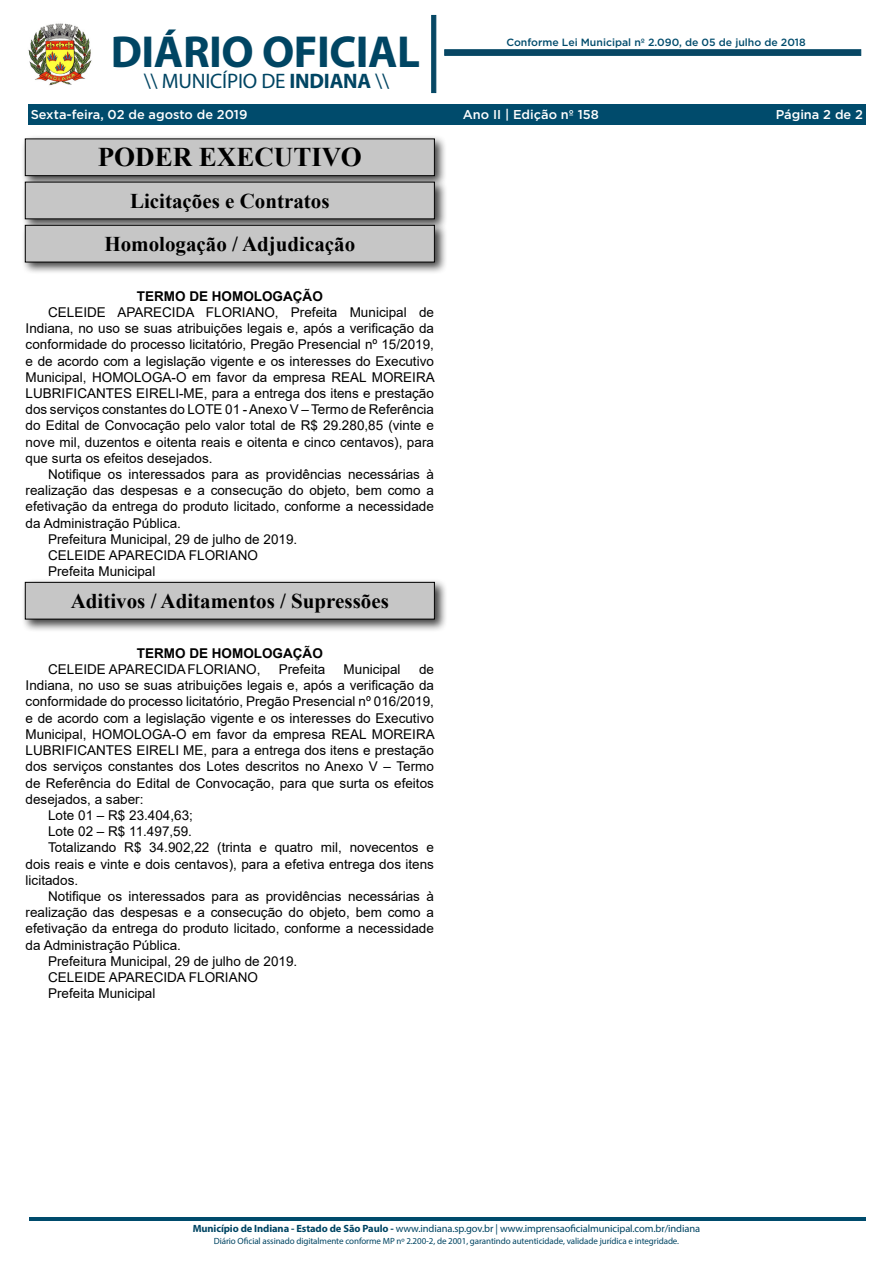
<style>
.page{position:relative;width:893px;height:1263px;background:#fff}
.page>*{position:absolute;margin:0;border:0;box-sizing:border-box;transform-origin:0 0}
.t1{font:700 45px "Myriad Pro";letter-spacing:-.01em;color:#004563}
.t2{font:700 27px "Times New Roman";color:#000}
.t3{font:700 21px "Times New Roman";color:#000}
.t4{font:21px "Myriad Pro";letter-spacing:-.01em;color:#004563}
._2_-_Corpo{font:13.5px/16.2px "Arial";color:#000;text-align:justify}
._1_-_Cabeçalho{font:700 13.5px "Arial";color:#000}
.t5{font:500 12.75px "Gotham";color:#fff}
.t6{font:10.5px "Myriad Pro";letter-spacing:-.01em;color:#004563}
.t7{font:500 10.5px "Gotham";color:#004b6c}
.t8{font:9px "Myriad Pro";letter-spacing:-.01em;color:#004563}
.s1{font-weight:700}
</style>
<div class="page">
<div style="left:28px;top:104px;width:837px;height:21px;background:#004b6c"></div>
<img style="left:28px;top:23px;width:64px;height:63px">
<svg style="left:431px;top:15px;width:5px;height:78px"></svg>
<svg style="left:444px;top:50px;width:417px;height:6px;background:#094965"></svg>
<hr style="left:29px;top:1218px;width:836px;height:3px;background:#004b6c">
<div style="left:21px;top:135px;width:427px;height:54px;background:#000;opacity:.75"></div>
<div style="left:25px;top:139px;width:409px;height:37px;background:#c6c6c6"></div>
<div style="left:25px;top:139px;width:410px;height:37px;border:1px solid #000"></div>
<div style="left:21px;top:178px;width:426px;height:54px;background:#000;opacity:.75"></div>
<div style="left:25px;top:182px;width:409px;height:37px;background:#c6c6c6"></div>
<div style="left:21px;top:221px;width:426px;height:54px;background:#000;opacity:.75"></div>
<div style="left:25px;top:225px;width:409px;height:37px;background:#c6c6c6"></div>
<div style="left:25px;top:225px;width:410px;height:37px;border:1px solid #000"></div>
<div style="left:21px;top:578px;width:426px;height:54px;background:#000;opacity:.75"></div>
<div style="left:25px;top:582px;width:409px;height:37px;background:#c6c6c6"></div>
<div style="left:25px;top:582px;width:410px;height:37px;border:1px solid #000"></div>
<h1 class="t1" style="left:111px;top:23px;width:311px">DIÁRIO OFICIAL</h1>
<h3 class="t4" style="left:144px;top:68px;width:247px">\\ MUNICÍPIO DE <span class="s1">INDIANA</span> \\</h3>
<p class="t7" style="left:506px;top:35px;width:301px">Conforme Lei Municipal nº 2.090, de 05 de julho de 2018</p>
<p class="t5" style="left:31px;top:106px;width:218px">Sexta-feira, 02 de agosto de 2019</p>
<p class="t5" style="left:463px;top:106px;width:138px">Ano II | Edição nº 158</p>
<p class="t5" style="left:776px;top:106px;width:89px">Página 2 de 2</p>
<p class="t2" style="left:98px;top:138px;width:266px">PODER EXECUTIVO</p>
<p class="t3" style="left:130px;top:185px;width:201px">Licitações e Contratos</p>
<p class="t3" style="left:104px;top:229px;width:252px">Homologação / Adjudicação</p>
<p class="_1_-_Cabeçalho" style="left:137px;top:287px;width:188px">TERMO DE HOMOLOGAÇÃO</p>
<p class="_2_-_Corpo" style="left:26px;top:304px;width:411px;text-indent:23px">CELEIDE APARECIDA FLORIANO, Prefeita Municipal de Indiana, no uso se suas atribuições legais e, após a verificação da conformidade do processo licitatório, Pregão Presencial nº 15/2019, e de acordo com a legislação vigente e os interesses do Executivo Municipal, HOMOLOGA-O em favor da empresa REAL MOREIRA LUBRIFICANTES EIRELI-ME, para a entrega dos itens e prestação dos serviços constantes do LOTE 01 - Anexo V – Termo de Referência do Edital de Convocação pelo valor total de R$ 29.280,85 (vinte e nove mil, duzentos e oitenta reais e oitenta e cinco centavos), para que surta os efeitos desejados.</p>
<p class="_2_-_Corpo" style="left:26px;top:466px;width:410px;text-indent:23px">Notifique os interessados para as providências necessárias à realização das despesas e a consecução do objeto, bem como a efetivação da entrega do produto licitado, conforme a necessidade da Administração Pública.</p>
<p class="_2_-_Corpo" style="left:48px;top:531px;width:251px">Prefeitura Municipal, 29 de julho de 2019.</p>
<p class="_2_-_Corpo" style="left:48px;top:547px;width:211px">CELEIDE APARECIDA FLORIANO</p>
<p class="_2_-_Corpo" style="left:48px;top:563px;width:109px">Prefeita Municipal</p>
<p class="t3" style="left:71px;top:586px;width:320px">Aditivos / Aditamentos / Supressões</p>
<p class="_1_-_Cabeçalho" style="left:137px;top:644px;width:188px">TERMO DE HOMOLOGAÇÃO</p>
<p class="_2_-_Corpo" style="left:48px;top:661px;width:214px">CELEIDE APARECIDAFLORIANO,</p>
<p class="_2_-_Corpo" style="left:279px;top:661px;width:48px">Prefeita</p>
<p class="_2_-_Corpo" style="left:344px;top:661px;width:59px">Municipal</p>
<p class="_2_-_Corpo" style="left:26px;top:661px;width:411px;text-indent:393px">de Indiana, no uso se suas atribuições legais e, após a verificação da conformidade do processo licitatório, Pregão Presencial nº 016/2019, e de acordo com a legislação vigente e os interesses do Executivo Municipal, HOMOLOGA-O em favor da empresa REAL MOREIRA LUBRIFICANTES EIRELI ME, para a entrega dos itens e prestação dos serviços constantes dos Lotes descritos no Anexo V – Termo de Referência do Edital de Convocação, para que surta os efeitos desejados, a saber:</p>
<p class="_2_-_Corpo" style="left:48px;top:807px;width:146px">Lote 01 – R$ 23.404,63;</p>
<p class="_2_-_Corpo" style="left:48px;top:823px;width:145px">Lote 02 – R$ 11.497,59.</p>
<p class="_2_-_Corpo" style="left:26px;top:839px;width:410px;text-indent:23px">Totalizando R$ 34.902,22 (trinta e quatro mil, novecentos e dois reais e vinte e dois centavos), para a efetiva entrega dos itens licitados.</p>
<p class="_2_-_Corpo" style="left:26px;top:888px;width:410px;text-indent:23px">Notifique os interessados para as providências necessárias à realização das despesas e a consecução do objeto, bem como a efetivação da entrega do produto licitado, conforme a necessidade da Administração Pública.</p>
<p class="_2_-_Corpo" style="left:48px;top:953px;width:251px">Prefeitura Municipal, 29 de julho de 2019.</p>
<p class="_2_-_Corpo" style="left:48px;top:969px;width:211px">CELEIDE APARECIDA FLORIANO</p>
<p class="_2_-_Corpo" style="left:48px;top:985px;width:109px">Prefeita Municipal</p>
<p class="t6" style="left:193px;top:1222px;width:509px"><span class="s1">Município de Indiana - Estado de São Paulo -</span> www.indiana.sp.gov.br | www.imprensaoficialmunicipal.com.br/indiana</p>
<p class="t8" style="left:214px;top:1236px;width:467px">Diário Oficial assinado digitalmente conforme MP nº 2.200-2, de 2001, garantindo autenticidade, validade jurídica e integridade.</p>
</div>
